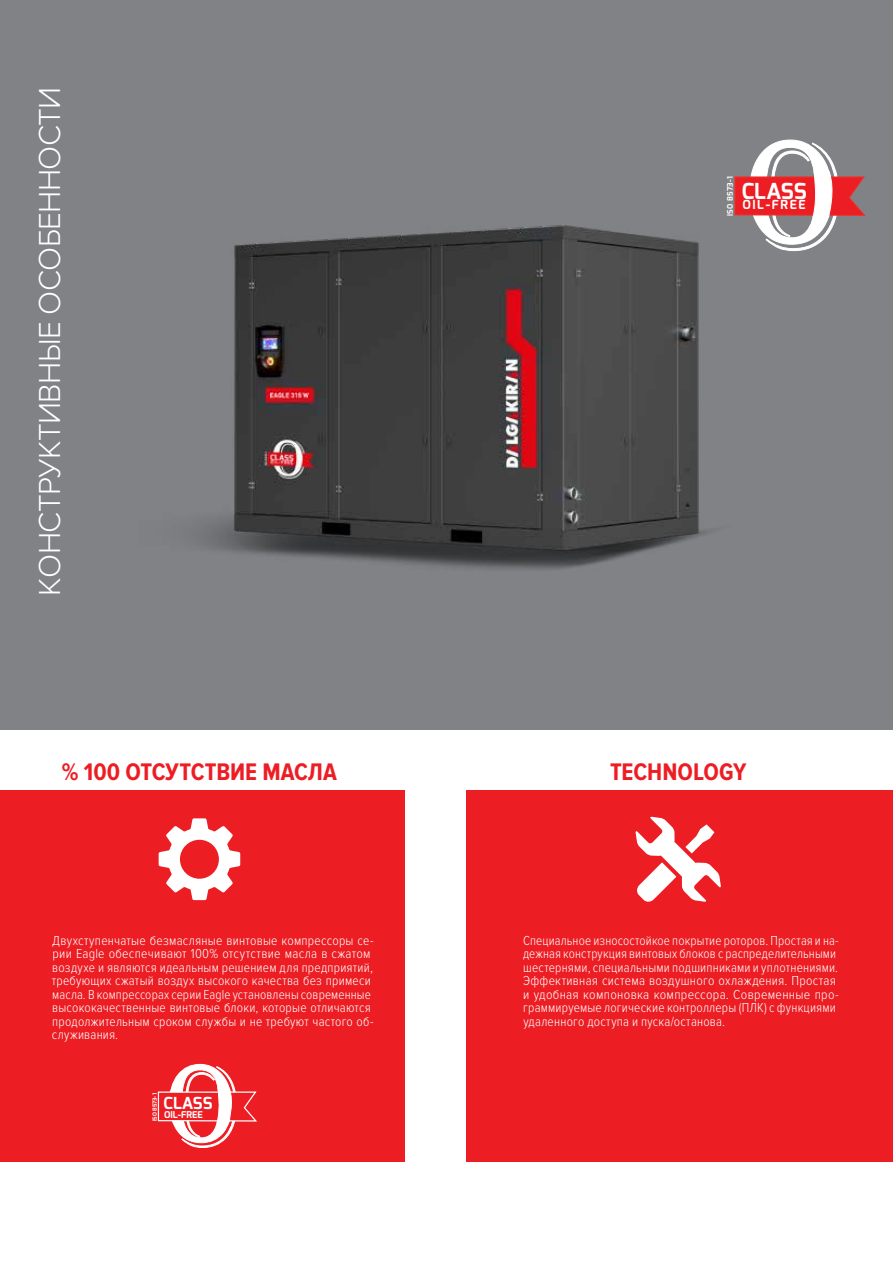
<style>
.page{position:relative;width:893px;height:1263px;background:#fff}
.page>*{position:absolute;margin:0;border:0;box-sizing:border-box;transform-origin:0 0}
.t1{font:300 42px "Proxima Nova";letter-spacing:-.02em;color:#fff}
.t2{font:300 31.5px "Proxima Nova";letter-spacing:-.02em;color:#fff}
.t3{font:700 24.9px "Proxima Nova Cond";color:#ed1d24}
.t4{font:700 22.05px "Exo";color:#fff}
.t5{font:700 16.5px "Exo";color:#fff}
.t6{font:300 13.5px/13.5px "Proxima Nova Cond";letter-spacing:.015em;color:#fff}
.t7{font:700 12.6px "Exo";letter-spacing:.13em;color:#fff}
.t8{font:700 9.45px "Exo";color:#fff}
.t9{font:700 7.65px "Exo";letter-spacing:.03em;color:#fff}
.t10{font:700 5.7px "Exo";color:#fff}
</style>
<div class="page">
<div style="left:0;top:0;width:893px;height:730px;background:#808285"></div>
<div style="left:466px;top:790px;width:427px;height:372px;background:#ed1d24"></div>
<div style="left:0;top:790px;width:405px;height:372px;background:#ed1d24"></div>
<svg style="left:635px;top:817px;width:86px;height:85px"></svg>
<svg style="left:159px;top:818px;width:81px;height:82px"></svg>
<img style="left:197px;top:225px;width:510px;height:344px">
<svg style="left:734px;top:139px;width:132px;height:112px"></svg>
<svg style="left:157px;top:1064px;width:100px;height:84px"></svg>
<h2 class="t2" style="left:32px;top:596px;width:511px;rotate:-90deg">КОНСТРУКТИВНЫЕ ОСОБЕННОСТИ</h2>
<h1 class="t1" style="left:36px;top:567px;width:379px;rotate:-90deg">GENERAL FEATURES</h1>
<h3 class="t3" style="left:62px;top:758px;width:276px">% 100 ОТСУТСТВИЕ МАСЛА</h3>
<p class="t6" style="left:52px;top:934px;width:323px">Двухступенчатые безмасляные винтовые компрессоры се&shy;рии Eagle обеспечивают 100% отсутствие масла в сжатом воздухе и являются идеальным решением для предприятий, требующих сжатый воздух высокого качества без примеси масла. В компрессорах серии Eagle установлены современные высококачественные винтовые блоки, которые отличаются продолжительным сроком службы и не требуют частого об&shy;служивания.</p>
<p class="t10" style="left:151px;top:1121px;width:29px;rotate:-90deg">ISO 8573-1</p>
<p class="t5" style="left:164px;top:1092px;width:50px">CLASS</p>
<p class="t8" style="left:164px;top:1108px;width:40px">OIL-FREE</p>
<p class="t9" style="left:725px;top:216px;width:41px;rotate:-90deg">ISO 8573-1</p>
<h3 class="t4" style="left:742px;top:177px;width:67px">CLASS</h3>
<p class="t7" style="left:743px;top:197px;width:64px">OIL-FREE</p>
<h3 class="t3" style="left:610px;top:758px;width:138px">TECHNOLOGY</h3>
<p class="t6" style="left:523px;top:934px;width:317px">Специальное износостойкое покрытие роторов. Простая и на&shy;дежная конструкция винтовых блоков с распределительными шестернями, специальными подшипниками и уплотнениями.<br>Эффективная система воздушного охлаждения. Простая и удобная компоновка компрессора. Современные про&shy;граммируемые логические контроллеры (ПЛК) с функциями удаленного доступа и пуска/останова.</p>
</div>
